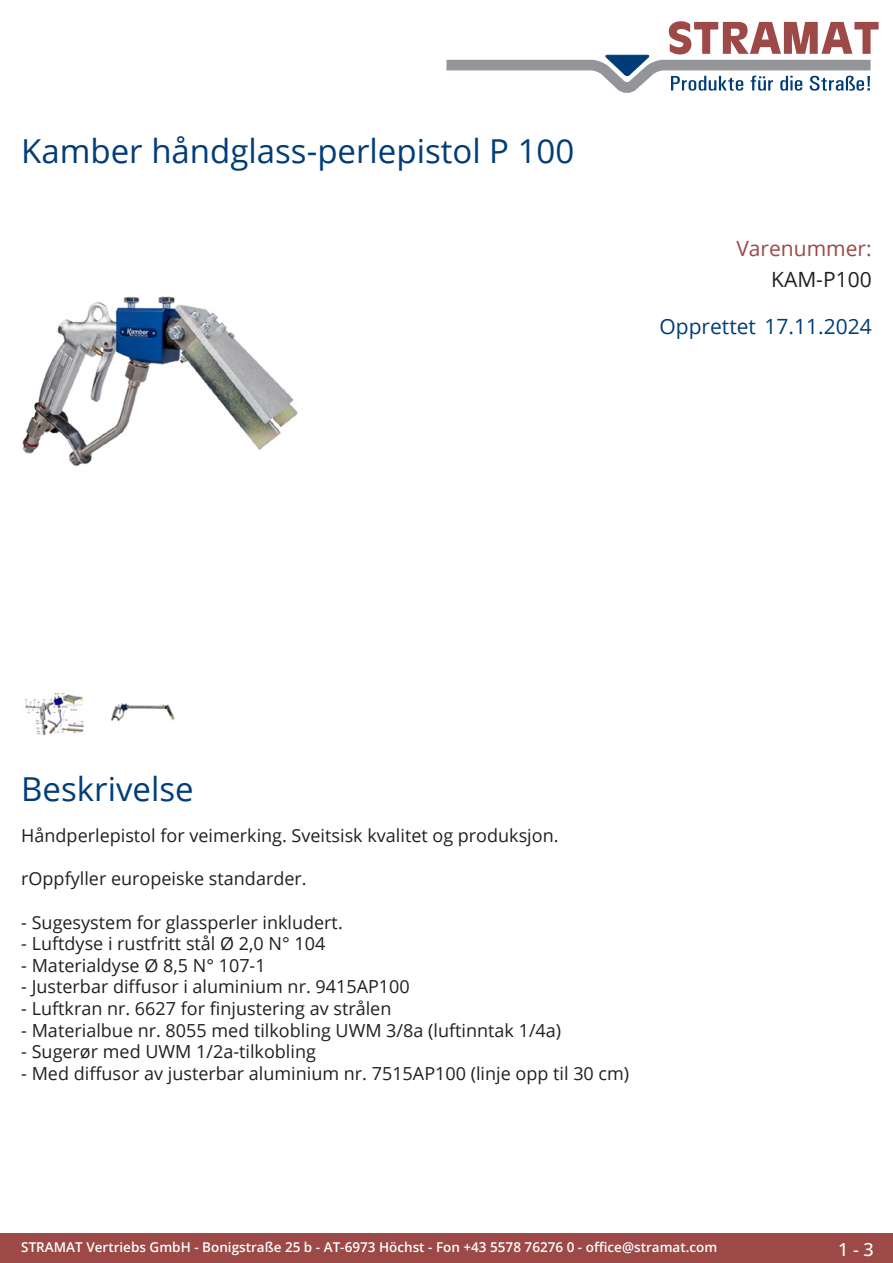
<style>
.page{position:relative;width:893px;height:1263px;background:#fff}
.page>*{position:absolute;margin:0;border:0;box-sizing:border-box;transform-origin:0 0}
.Produkttitel{font:33px "Open Sans";color:#003d78}
.Erstellungsdatum{font:21px "Open Sans";color:#003d78}
.TechDaten_Überschrif{font:21px "Open Sans";color:#9c4948}
.TechDaten_Inhalt{font:21px "Open Sans";color:#231f20}
.Beschreibung_Text{font:18px "Open Sans";color:#231f20}
.t1{font:500 18px "Open Sans";color:#fff}
.t2{font:600 13.5px "Open Sans";color:#fff}
</style>
<div class="page">
<div style="left:0;top:1233px;width:893px;height:30px;background:#9c4948"></div>
<svg style="left:446px;top:21px;width:433px;height:72px"></svg>
<img style="left:22px;top:296px;width:276px;height:170px">
<img style="left:25px;top:693px;width:59px;height:43px">
<img style="left:112px;top:703px;width:63px;height:18px">
<p class="Produkttitel" style="left:21px;top:128px;width:555px">Kamber håndglass-perlepistol P 100</p>
<p class="TechDaten_Überschrif" style="left:736px;top:234px;width:137px">Varenummer:</p>
<p class="TechDaten_Inhalt" style="left:771px;top:265px;width:102px">KAM-P100</p>
<p class="Erstellungsdatum" style="left:659px;top:312px;width:214px">Opprettet 17.11.2024</p>
<p class="Produkttitel" style="left:21px;top:766px;width:174px">Beskrivelse</p>
<p class="Beschreibung_Text" style="left:21px;top:823px;width:539px">Håndperlepistol for veimerking. Sveitsisk kvalitet og produksjon.</p>
<p class="Beschreibung_Text" style="left:21px;top:866px;width:287px">rOppfyller europeiske standarder.</p>
<p class="Beschreibung_Text" style="left:21px;top:910px;width:323px">- Sugesystem for glassperler inkludert.</p>
<p class="Beschreibung_Text" style="left:21px;top:931px;width:306px">- Luftdyse i rustfritt stål Ø 2,0 N° 104</p>
<p class="Beschreibung_Text" style="left:21px;top:953px;width:246px">- Materialdyse Ø 8,5 N° 107-1</p>
<p class="Beschreibung_Text" style="left:21px;top:974px;width:390px">- Justerbar diffusor i aluminium nr. 9415AP100</p>
<p class="Beschreibung_Text" style="left:21px;top:996px;width:372px">- Luftkran nr. 6627 for finjustering av strålen</p>
<p class="Beschreibung_Text" style="left:21px;top:1018px;width:541px">- Materialbue nr. 8055 med tilkobling UWM 3/8a (luftinntak 1/4a)</p>
<p class="Beschreibung_Text" style="left:21px;top:1039px;width:296px">- Sugerør med UWM 1/2a-tilkobling</p>
<p class="Beschreibung_Text" style="left:21px;top:1061px;width:609px">- Med diffusor av justerbar aluminium nr. 7515AP100 (linje opp til 30 cm)</p>
<p class="t2" style="left:21px;top:1238px;width:698px">STRAMAT Vertriebs GmbH - Bonigstraße 25 b - AT-6973 Höchst - Fon +43 5578 76276 0 - office@stramat.com</p>
<p class="t1" style="left:838px;top:1237px;width:37px">1 - 3</p>
</div>
